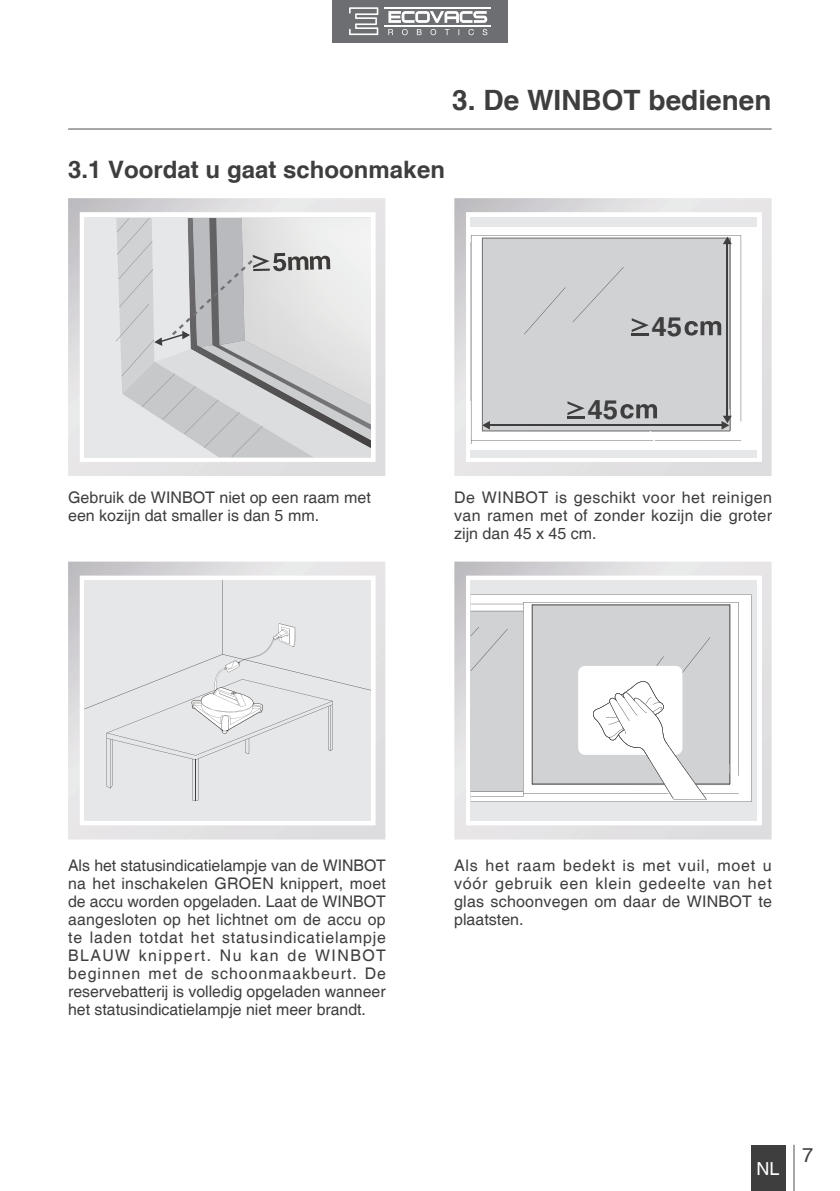
<style>
.page{position:relative;width:840px;height:1191px;background:#fff}
.page>*{position:absolute;margin:0;border:0;box-sizing:border-box;transform-origin:0 0}
.t1{font:700 28px "Helvetica cyr";color:#3e3e3f}
.t2{font:700 26.6px "Helvetica";color:#3e3e3f;scale:1.04 1}
.t3{font:700 24px "Helvetica cyr";color:#3e3e3f}
.t4{font:20px "Helvetica";color:#3e3e3f}
.t5{font:18px "Helvetica";color:#fff}
.t6{font:16px/18px "Helvetica";color:#3e3e3f;text-align:justify}
</style>
<div class="page">
<div style="left:332px;top:0;width:175px;height:43px;background:#6d6e71"></div>
<svg style="left:349px;top:7px;width:29px;height:28px"></svg>
<svg style="left:388px;top:11px;width:99px;height:12px"></svg>
<hr style="left:384px;top:25px;width:106px;height:2px;background:#fff">
<hr style="left:384px;top:7px;width:106px;height:2px;background:#fff">
<svg style="left:388px;top:29px;width:99px;height:6px"></svg>
<hr style="left:793px;top:1144px;width:1px;height:47px;background:#4f4d4e">
<div style="left:751px;top:1145px;width:34px;height:46px;background:#3e3e3f"></div>
<hr style="left:68px;top:129px;width:703px;height:1px;background:#4f4d4e">
<img style="left:68px;top:198px;width:317px;height:278px">
<svg style="left:80px;top:212px;width:295px;height:250px"></svg>
<div style="left:84px;top:217px;width:287px;height:239px;background:#e6e7e9"></div>
<svg style="left:116px;top:218px;width:255px;height:239px"></svg>
<img style="left:454px;top:561px;width:317px;height:278px">
<svg style="left:466px;top:575px;width:295px;height:250px"></svg>
<div style="left:470px;top:580px;width:286px;height:240px;background:#e6e7e9"></div>
<svg style="left:470px;top:594px;width:281px;height:208px;background:#f4f4f4"></svg>
<svg style="left:470px;top:602px;width:268px;height:194px;background:#d9dadb"></svg>
<svg style="left:531px;top:604px;width:198px;height:196px;background:#dcdcde"></svg>
<img style="left:454px;top:198px;width:317px;height:278px">
<svg style="left:466px;top:212px;width:295px;height:250px"></svg>
<div style="left:470px;top:217px;width:286px;height:240px;background:#e6e7e9"></div>
<div style="left:470px;top:227px;width:286px;height:222px;background:#fff"></div>
<svg style="left:470px;top:235px;width:270px;height:209px"></svg>
<div style="left:481px;top:238px;width:249px;height:192px;background:#d1d2d4"></div>
<hr style="left:488px;top:424px;width:234px;height:2px;background:#3e3e3f">
<svg style="left:482px;top:421px;width:7px;height:8px"></svg>
<hr style="left:726px;top:243px;width:1px;height:173px;background:#3e3e3f">
<svg style="left:722px;top:237px;width:9px;height:7px"></svg>
<svg style="left:721px;top:416px;width:10px;height:13px"></svg>
<svg style="left:567px;top:401px;width:17px;height:17px"></svg>
<svg style="left:620px;top:404px;width:36px;height:15px"></svg>
<svg style="left:631px;top:318px;width:17px;height:17px"></svg>
<svg style="left:684px;top:321px;width:36px;height:14px"></svg>
<img style="left:68px;top:561px;width:317px;height:278px">
<svg style="left:80px;top:575px;width:295px;height:250px"></svg>
<div style="left:84px;top:580px;width:287px;height:240px;background:#e6e7e9"></div>
<svg style="left:84px;top:580px;width:287px;height:221px"></svg>
<h1 class="t1" style="left:452px;top:88px;width:320px">3. De WINBOT bedienen</h1>
<h3 class="t3" style="left:68px;top:159px;width:378px">3.1 Voordat u gaat schoonmaken</h3>
<p class="t6" style="left:68px;top:489px;width:304px">Gebruik de WINBOT niet op een raam met een kozijn dat smaller is dan 5 mm.</p>
<h2 class="t2" style="left:587px;top:394px;width:31px">45</h2>
<h2 class="t2" style="left:651px;top:311px;width:31px">45</h2>
<p class="t6" style="left:454px;top:489px;width:319px">De WINBOT is geschikt voor het reinigen van ramen met of zonder kozijn die groter zijn dan 45 x 45 cm.</p>
<p class="t6" style="left:68px;top:857px;width:319px">Als het statusindicatielampje van de WINBOT na het inschakelen GROEN knippert, moet de accu worden opgeladen. Laat de WINBOT aangesloten op het lichtnet om de accu op te laden totdat het statusindicatielampje BLAUW knippert. Nu kan de WINBOT beginnen met de schoonmaakbeurt. De reservebatterij is volledig opgeladen wanneer het statusindicatielampje niet meer brandt.</p>
<p class="t6" style="left:454px;top:857px;width:319px">Als het raam bedekt is met vuil, moet u vóór gebruik een klein gedeelte van het glas schoonvegen om daar de WINBOT te plaatsten.</p>
<p class="t5" style="left:756px;top:1161px;width:25px">NL</p>
<p class="t4" style="left:801px;top:1147px;width:13px">7</p>
</div>
